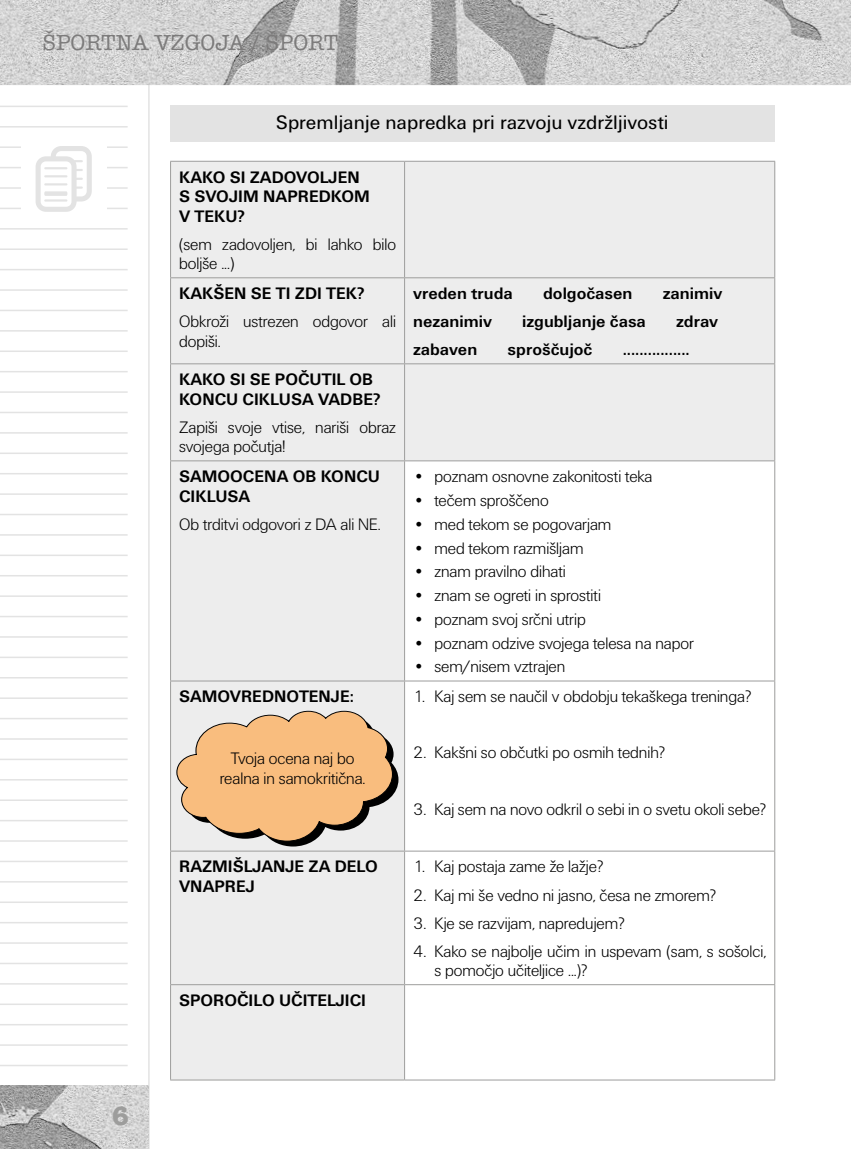
<style>
.page{position:relative;width:851px;height:1149px;background:#fff}
.page>*{position:absolute;margin:0;border:0;box-sizing:border-box;transform-origin:0 0}
.t1{font:700 27px "American Typ Itc DEE";color:#9d9d9c}
.t2{font:500 22.5px "American Typ Itc DEE";color:#7c7b7b}
.t3{font:20.25px "Unitus TEE";color:#000}
.t4{font:17.25px/19.5px "Unitus DEE Ligh";color:#000}
.t5{font:700 17.25px/19.5px "Unitus TEE";color:#000}
</style>
<div class="page">
<svg style="left:0;top:85px;width:150px;height:1063px"></svg>
<img style="left:0;top:1084px;width:149px;height:64px">
<hr style="left:0;top:106px;width:128px;height:1px;background:#e3e3e3">
<hr style="left:0;top:126px;width:128px;height:1px;background:#e3e3e3">
<hr style="left:0;top:146px;width:128px;height:2px;background:#e3e3e3">
<hr style="left:0;top:167px;width:128px;height:1px;background:#e3e3e3">
<hr style="left:0;top:187px;width:128px;height:2px;background:#e3e3e3">
<hr style="left:0;top:207px;width:128px;height:2px;background:#e3e3e3">
<hr style="left:0;top:228px;width:128px;height:1px;background:#e3e3e3">
<hr style="left:0;top:248px;width:128px;height:2px;background:#e3e3e3">
<hr style="left:0;top:269px;width:128px;height:1px;background:#e3e3e3">
<hr style="left:0;top:289px;width:128px;height:2px;background:#e3e3e3">
<hr style="left:0;top:309px;width:128px;height:2px;background:#e3e3e3">
<hr style="left:0;top:330px;width:128px;height:1px;background:#e3e3e3">
<hr style="left:0;top:350px;width:128px;height:2px;background:#e3e3e3">
<hr style="left:0;top:371px;width:128px;height:1px;background:#e3e3e3">
<hr style="left:0;top:391px;width:128px;height:2px;background:#e3e3e3">
<hr style="left:0;top:411px;width:128px;height:2px;background:#e3e3e3">
<hr style="left:0;top:432px;width:128px;height:1px;background:#e3e3e3">
<hr style="left:0;top:452px;width:128px;height:2px;background:#e3e3e3">
<hr style="left:0;top:473px;width:128px;height:1px;background:#e3e3e3">
<hr style="left:0;top:493px;width:128px;height:1px;background:#e3e3e3">
<hr style="left:0;top:513px;width:128px;height:2px;background:#e3e3e3">
<hr style="left:0;top:534px;width:128px;height:1px;background:#e3e3e3">
<hr style="left:0;top:554px;width:128px;height:2px;background:#e3e3e3">
<hr style="left:0;top:575px;width:128px;height:1px;background:#e3e3e3">
<hr style="left:0;top:595px;width:128px;height:1px;background:#e3e3e3">
<hr style="left:0;top:615px;width:128px;height:2px;background:#e3e3e3">
<hr style="left:0;top:636px;width:128px;height:1px;background:#e3e3e3">
<hr style="left:0;top:656px;width:128px;height:2px;background:#e3e3e3">
<hr style="left:0;top:676px;width:128px;height:2px;background:#e3e3e3">
<hr style="left:0;top:697px;width:128px;height:1px;background:#e3e3e3">
<hr style="left:0;top:717px;width:128px;height:2px;background:#e3e3e3">
<hr style="left:0;top:738px;width:128px;height:1px;background:#e3e3e3">
<hr style="left:0;top:758px;width:128px;height:2px;background:#e3e3e3">
<hr style="left:0;top:778px;width:128px;height:2px;background:#e3e3e3">
<hr style="left:0;top:799px;width:128px;height:1px;background:#e3e3e3">
<hr style="left:0;top:819px;width:128px;height:2px;background:#e3e3e3">
<hr style="left:0;top:840px;width:128px;height:1px;background:#e3e3e3">
<hr style="left:0;top:860px;width:128px;height:1px;background:#e3e3e3">
<hr style="left:0;top:880px;width:128px;height:2px;background:#e3e3e3">
<hr style="left:0;top:901px;width:128px;height:1px;background:#e3e3e3">
<hr style="left:0;top:921px;width:128px;height:2px;background:#e3e3e3">
<hr style="left:0;top:942px;width:128px;height:1px;background:#e3e3e3">
<hr style="left:0;top:962px;width:128px;height:1px;background:#e3e3e3">
<hr style="left:0;top:982px;width:128px;height:2px;background:#e3e3e3">
<hr style="left:0;top:1003px;width:128px;height:1px;background:#e3e3e3">
<hr style="left:0;top:1023px;width:128px;height:2px;background:#e3e3e3">
<hr style="left:0;top:1043px;width:128px;height:2px;background:#e3e3e3">
<hr style="left:0;top:1064px;width:128px;height:1px;background:#e3e3e3">
<img style="left:0;top:0;width:850px;height:85px">
<div style="left:21px;top:134px;width:85px;height:80px;background:#fff"></div>
<svg style="left:36px;top:146px;width:56px;height:66px"></svg>
<hr style="left:44px;top:199px;width:23px;height:2px;background:#e3e3e3">
<div style="left:170px;top:106px;width:604px;height:36px;background:#e3e3e3"></div>
<div style="left:171px;top:162px;width:603px;height:917px;background:#ededed"></div>
<svg style="left:405px;top:461px;width:369px;height:618px"></svg>
<hr style="left:170px;top:161px;width:234px;height:1px;background:#9d9d9c">
<hr style="left:170px;top:162px;width:1px;height:115px;background:#9d9d9c">
<hr style="left:404px;top:161px;width:371px;height:1px;background:#9d9d9c">
<hr style="left:404px;top:162px;width:1px;height:115px;background:#9d9d9c">
<hr style="left:774px;top:162px;width:1px;height:115px;background:#9d9d9c">
<hr style="left:170px;top:277px;width:234px;height:1px;background:#9d9d9c">
<hr style="left:170px;top:278px;width:1px;height:85px;background:#9d9d9c">
<hr style="left:404px;top:277px;width:371px;height:1px;background:#9d9d9c">
<hr style="left:404px;top:278px;width:1px;height:85px;background:#9d9d9c">
<hr style="left:774px;top:278px;width:1px;height:85px;background:#9d9d9c">
<hr style="left:170px;top:363px;width:234px;height:1px;background:#9d9d9c">
<hr style="left:170px;top:364px;width:1px;height:96px;background:#9d9d9c">
<hr style="left:404px;top:363px;width:371px;height:1px;background:#9d9d9c">
<hr style="left:404px;top:364px;width:1px;height:96px;background:#9d9d9c">
<hr style="left:774px;top:364px;width:1px;height:96px;background:#9d9d9c">
<hr style="left:170px;top:460px;width:234px;height:1px;background:#9d9d9c">
<hr style="left:170px;top:461px;width:1px;height:219px;background:#9d9d9c">
<hr style="left:404px;top:460px;width:371px;height:1px;background:#9d9d9c">
<hr style="left:404px;top:461px;width:1px;height:219px;background:#9d9d9c">
<hr style="left:774px;top:461px;width:1px;height:219px;background:#9d9d9c">
<hr style="left:170px;top:680px;width:234px;height:1px;background:#9d9d9c">
<hr style="left:170px;top:681px;width:1px;height:169px;background:#9d9d9c">
<hr style="left:404px;top:680px;width:371px;height:1px;background:#9d9d9c">
<hr style="left:404px;top:681px;width:1px;height:169px;background:#9d9d9c">
<hr style="left:774px;top:681px;width:1px;height:169px;background:#9d9d9c">
<hr style="left:170px;top:850px;width:234px;height:1px;background:#9d9d9c">
<hr style="left:170px;top:851px;width:1px;height:132px;background:#9d9d9c">
<hr style="left:404px;top:850px;width:371px;height:1px;background:#9d9d9c">
<hr style="left:404px;top:851px;width:1px;height:132px;background:#9d9d9c">
<hr style="left:774px;top:851px;width:1px;height:132px;background:#9d9d9c">
<hr style="left:170px;top:983px;width:234px;height:1px;background:#9d9d9c">
<hr style="left:170px;top:984px;width:1px;height:95px;background:#9d9d9c">
<hr style="left:404px;top:983px;width:371px;height:1px;background:#9d9d9c">
<hr style="left:404px;top:984px;width:1px;height:95px;background:#9d9d9c">
<hr style="left:774px;top:984px;width:1px;height:95px;background:#9d9d9c">
<hr style="left:170px;top:1079px;width:234px;height:1px;background:#9d9d9c">
<hr style="left:404px;top:1079px;width:371px;height:1px;background:#9d9d9c">
<svg style="left:176px;top:710px;width:222px;height:136px;background:#e5bc91"></svg>
<h2 class="t2" style="left:43px;top:30px;width:297px">ŠPORTNA VZGOJA / ŠPORT</h2>
<p class="t3" style="left:276px;top:111px;width:394px">Spremljanje napredka pri razvoju vzdržljivosti</p>
<p class="t5" style="left:179px;top:167px;width:192px">KAKO SI ZADOVOLJEN<br>S SVOJIM NAPREDKOM<br>V TEKU?</p>
<p class="t4" style="left:179px;top:234px;width:218px">(sem zadovoljen, bi lahko bilo boljše ...)</p>
<p class="t5" style="left:179px;top:284px;width:187px">KAKŠEN SE TI ZDI TEK?</p>
<p class="t4" style="left:179px;top:312px;width:218px">Obkroži ustrezen odgovor ali dopiši.</p>
<p class="t5" style="left:413px;top:284px;width:101px">vreden truda</p>
<p class="t5" style="left:543px;top:284px;width:91px">dolgočasen</p>
<p class="t5" style="left:662px;top:284px;width:61px">zanimiv</p>
<p class="t5" style="left:413px;top:312px;width:80px">nezanimiv</p>
<p class="t5" style="left:522px;top:312px;width:125px">izgubljanje časa</p>
<p class="t5" style="left:676px;top:312px;width:44px">zdrav</p>
<p class="t5" style="left:413px;top:340px;width:66px">zabaven</p>
<p class="t5" style="left:507px;top:340px;width:86px">sproščujoč</p>
<p class="t5" style="left:622px;top:340px;width:69px">................</p>
<p class="t5" style="left:179px;top:370px;width:203px">KAKO SI SE POČUTIL OB<br>KONCU CIKLUSA VADBE?</p>
<p class="t4" style="left:179px;top:417px;width:218px">Zapiši svoje vtise, nariši obraz svojega počutja!</p>
<p class="t5" style="left:179px;top:467px;width:202px">SAMOOCENA OB KONCU<br>CIKLUSA</p>
<p class="t4" style="left:179px;top:514px;width:203px">Ob trditvi odgovori z DA ali NE.</p>
<p class="t4" style="left:413px;top:467px;width:241px">• poznam osnovne zakonitosti teka</p>
<p class="t4" style="left:413px;top:490px;width:137px">• tečem sproščeno</p>
<p class="t4" style="left:413px;top:514px;width:200px">• med tekom se pogovarjam</p>
<p class="t4" style="left:413px;top:538px;width:172px">• med tekom razmišljam</p>
<p class="t4" style="left:413px;top:562px;width:154px">• znam pravilno dihati</p>
<p class="t4" style="left:413px;top:585px;width:189px">• znam se ogreti in sprostiti</p>
<p class="t4" style="left:413px;top:609px;width:174px">• poznam svoj srčni utrip</p>
<p class="t4" style="left:413px;top:633px;width:282px">• poznam odzive svojega telesa na napor</p>
<p class="t4" style="left:413px;top:657px;width:154px">• sem/nisem vztrajen</p>
<p class="t5" style="left:179px;top:686px;width:176px">SAMOVREDNOTENJE:</p>
<p class="t4" style="left:413px;top:687px;width:340px">1. Kaj sem se naučil v obdobju tekaškega treninga?</p>
<p class="t4" style="left:220px;top:748px;width:147px;line-height:20.2px;text-align:center">Tvoja ocena naj bo realna in samokritična.</p>
<p class="t4" style="left:413px;top:743px;width:253px">2. Kakšni so občutki po osmih tednih?</p>
<p class="t4" style="left:413px;top:799px;width:354px">3. Kaj sem na novo odkril o sebi in o svetu okoli sebe?</p>
<h1 class="t1" style="left:112px;top:1099px;width:18px">6</h1>
<p class="t5" style="left:179px;top:856px;width:200px">RAZMIŠLJANJE ZA DELO<br>VNAPREJ</p>
<p class="t4" style="left:413px;top:857px;width:192px">1. Kaj postaja zame že lažje?</p>
<p class="t4" style="left:413px;top:885px;width:304px">2. Kaj mi še vedno ni jasno, česa ne zmorem?</p>
<p class="t4" style="left:413px;top:913px;width:213px">3. Kje se razvijam, napredujem?</p>
<p class="t4" style="left:434px;top:941px;width:333px;text-indent:-21px">4. Kako se najbolje učim in uspevam (sam, s sošolci, s pomočjo učiteljice ...)?</p>
<p class="t5" style="left:179px;top:990px;width:188px">SPOROČILO UČITELJICI</p>
</div>
